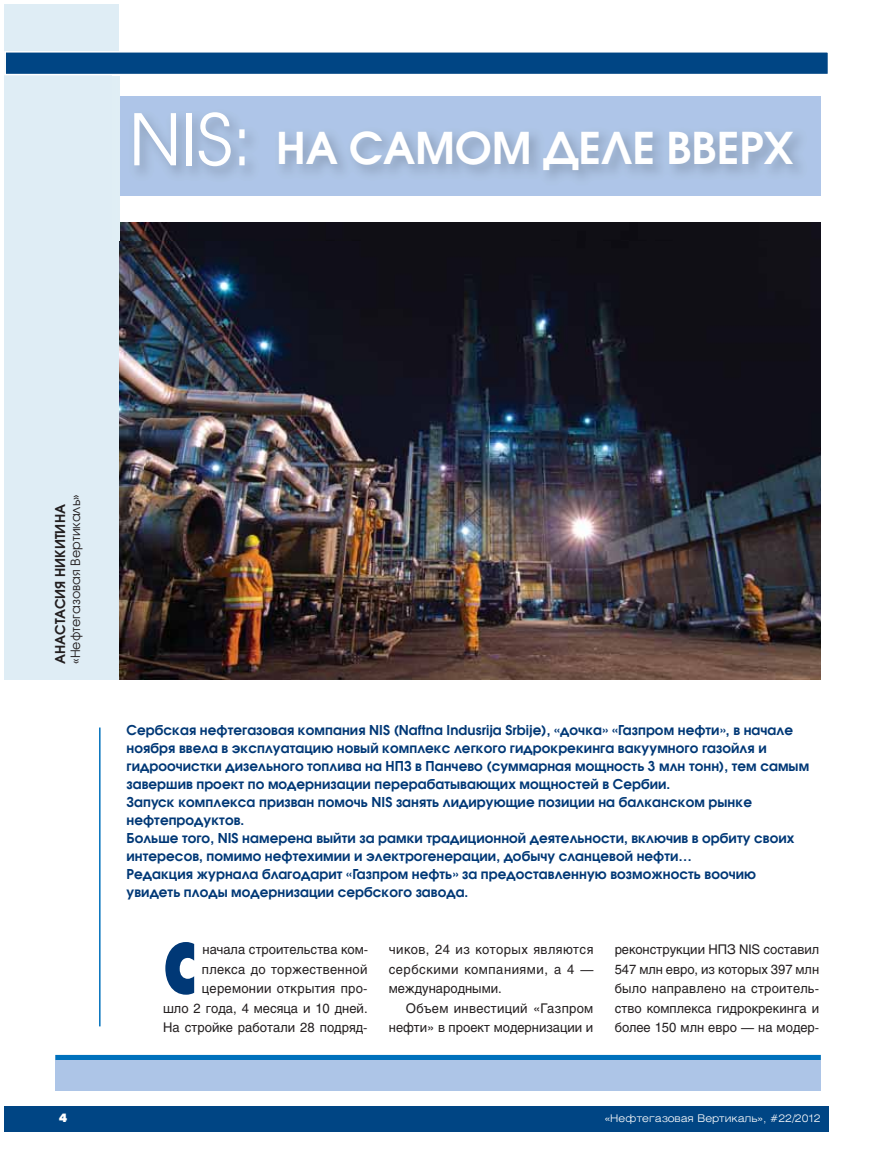
<style>
.page{position:relative;width:893px;height:1170px;background:#fff}
.page>*{position:absolute;margin:0;border:0;box-sizing:border-box;transform-origin:0 0}
.t1{font:700 70.95px "Futura Futuris X Cond C";color:#003876}
.t2{font:600 43.5px "Avant Garde Gothic C";color:#fff}
.t3{font:600 13.5px/18px "Avant Garde Gothic C";letter-spacing:.005em;color:#003876}
.t4{font:600 13.5px "Avant Garde Gothic C";letter-spacing:.005em;color:#231f20}
.t5{font:13.2px/19.5px "Helios";color:#231f20;text-align:right}
.t6{font:12.75px "Avant Garde Gothic C";letter-spacing:.005em;color:#231f20}
.t7{font:12px "Futura Futuris XC";color:#fff}
.t8{font:300 10.5px "Helios Ext";color:#fff}
.s1{font-weight:400;font-size:70.5px}
</style>
<div class="page">
<img style="left:119px;top:240px;width:702px;height:439px">
<div style="left:4px;top:1106px;width:825px;height:25px;background:#004584"></div>
<div style="left:4px;top:4px;width:115px;height:675px;background:#dfedf5"></div>
<div style="left:6px;top:53px;width:822px;height:21px;background:#004584"></div>
<div style="left:4px;top:51px;width:825px;height:24px;border:2px solid #fff"></div>
<img style="left:119px;top:76px;width:702px;height:147px">
<img style="left:119px;top:97px;width:702px;height:99px">
<div style="left:119px;top:223px;width:702px;height:17px;background:#100f15"></div>
<div style="left:55px;top:1054px;width:766px;height:6px;background:#0071bc"></div>
<div style="left:55px;top:1060px;width:766px;height:30px;background:#adc5e7"></div>
<hr style="left:99px;top:727px;width:2px;height:299px;background:#0071bc">
<h2 class="t2" style="left:129px;top:131px;width:666px"><span class="s1">NIS:</span> НА САМОМ ДЕЛЕ ВВЕРХ</h2>
<p class="t4" style="left:55px;top:664px;width:161px;rotate:-90deg">АНАСТАСИЯ НИКИТИНА</p>
<p class="t6" style="left:71px;top:664px;width:171px;rotate:-90deg">«Нефтегазовая Вертикаль»</p>
<p class="t7" style="left:59px;top:1113px;width:10px">4</p>
<p class="t3" style="left:127px;top:722px;width:684px">Сербская нефтегазовая компания NIS (Naftna Indusrija Srbije), «дочка» «Газпром нефти», в начале ноября ввела в эксплуатацию новый комплекс легкого гидрокрекинга вакуумного газойля и гидроочистки дизельного топлива на НПЗ в Панчево (суммарная мощность 3 млн тонн), тем самым завершив проект по модернизации перерабатывающих мощностей в Сербии.<br>Запуск комплекса призван помочь NIS занять лидирующие позиции на балканском рынке нефтепродуктов.<br>Больше того, NIS намерена выйти за рамки традиционной деятельности, включив в орбиту своих интересов, помимо нефтехимии и электрогенерации, добычу сланцевой нефти…<br>Редакция журнала благодарит «Газпром нефть» за предоставленную возможность воочию увидеть плоды модернизации сербского завода.</p>
<h1 class="t1" style="left:163px;top:941px;width:35px">С</h1>
<p class="t5" style="left:163px;top:941px;width:207px">начала строительства ком&shy;плекса до торжественной церемонии открытия про-<br>шло 2 года, 4 месяца и 10 дней.<br>На стройке работали 28 подряд-</p>
<p class="t5" style="left:389px;top:941px;width:206px;text-align:justify">чиков, 24 из которых являются сербскими компаниями, а 4 — международными.</p>
<p class="t5" style="left:389px;top:999px;width:206px">Объем инвестиций «Газпром нефти» в проект модернизации и</p>
<p class="t5" style="left:615px;top:941px;width:206px;text-align:justify">реконструкции НПЗ NIS составил 547 млн евро, из которых 397 млн было направлено на строитель&shy;ство комплекса гидрокрекинга и более 150 млн евро — на модер-</p>
<p class="t8" style="left:605px;top:1113px;width:217px">«Нефтегазовая Вертикаль», #22/2012</p>
</div>
